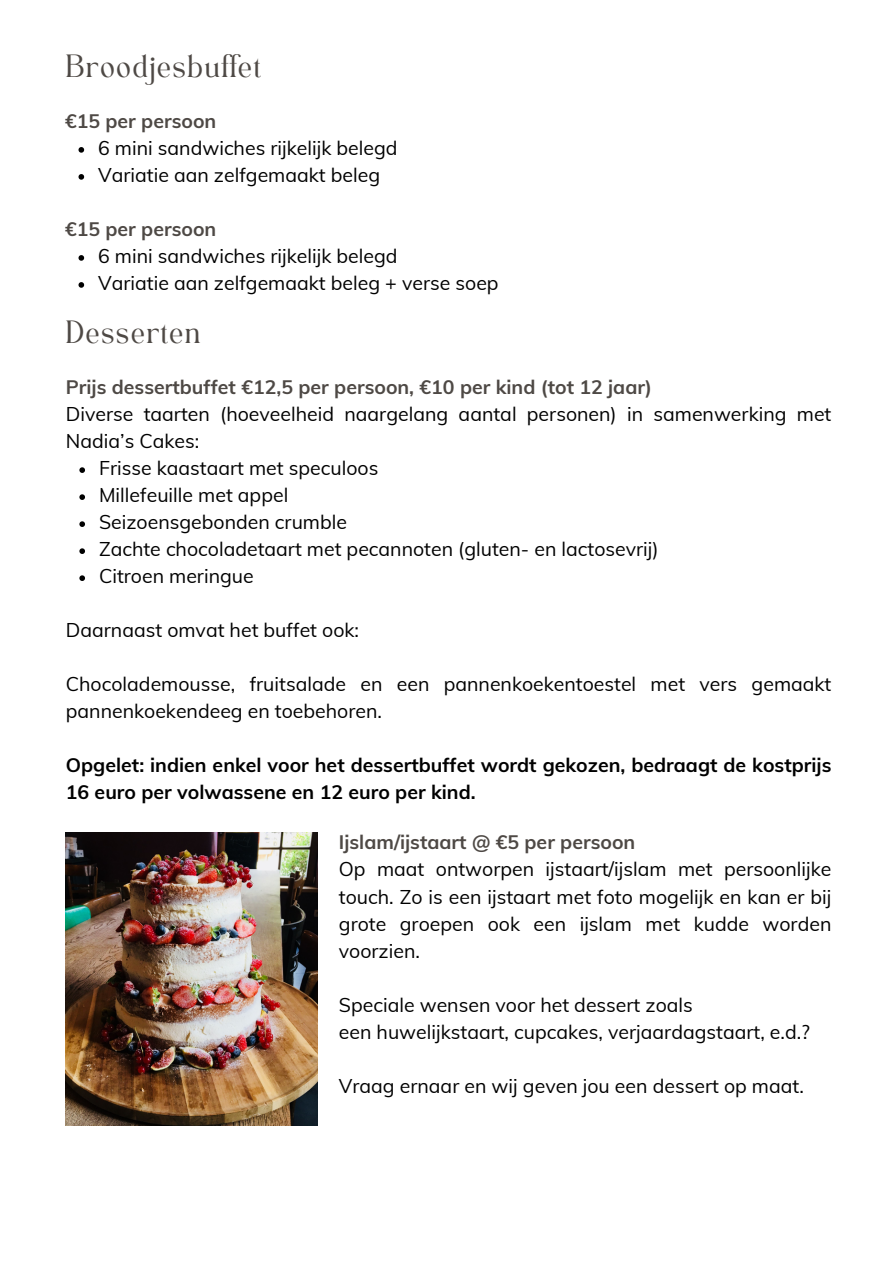
<style>
.page{position:relative;width:894px;height:1264px;background:#fff}
.page>*{position:absolute;margin:0;border:0;box-sizing:border-box;transform-origin:0 0}
.t1{font:22.5px "TAN Angleton";color:#4e4945}
.t2{font:19.5px/27px "Muli";color:#000}
.t3{font:700 19.5px "Muli";color:#4e4945}
.t4{font:700 19.5px/27px "Muli";color:#000}
</style>
<div class="page">
<svg style="left:79px;top:467px;width:6px;height:6px"></svg>
<svg style="left:79px;top:494px;width:6px;height:6px"></svg>
<svg style="left:79px;top:521px;width:6px;height:6px"></svg>
<svg style="left:79px;top:548px;width:6px;height:6px"></svg>
<svg style="left:79px;top:575px;width:6px;height:6px"></svg>
<img style="left:66px;top:832px;width:251px;height:293px">
<svg style="left:78px;top:147px;width:6px;height:6px"></svg>
<svg style="left:78px;top:174px;width:6px;height:6px"></svg>
<svg style="left:78px;top:255px;width:6px;height:6px"></svg>
<svg style="left:78px;top:282px;width:6px;height:6px"></svg>
<p class="t1" style="left:65px;top:54px;width:198px">Broodjesbuffet</p>
<p class="t3" style="left:65px;top:108px;width:153px">€15 per persoon</p>
<p class="t2" style="left:98px;top:134px;width:301px">6 mini sandwiches rijkelijk belegd</p>
<p class="t2" style="left:98px;top:161px;width:283px">Variatie aan zelfgemaakt beleg</p>
<p class="t3" style="left:65px;top:216px;width:153px">€15 per persoon</p>
<p class="t2" style="left:98px;top:242px;width:301px">6 mini sandwiches rijkelijk belegd</p>
<h2 class="t2" style="left:98px;top:269px;width:402px">Variatie aan zelfgemaakt beleg + verse soep</h2>
<p class="t1" style="left:65px;top:320px;width:138px">Desserten</p>
<h1 class="t3" style="left:66px;top:374px;width:587px">Prijs dessertbuffet €12,5 per persoon, €10 per kind (tot 12 jaar)</h1>
<h2 class="t2" style="left:66px;top:400px;width:766px">Diverse taarten (hoeveelheid naargelang aantal personen) in samenwerking met<br>Nadia’s Cakes:</h2>
<p class="t2" style="left:99px;top:454px;width:281px">Frisse kaastaart met speculoos</p>
<p class="t2" style="left:99px;top:481px;width:191px">Millefeuille met appel</p>
<h2 class="t2" style="left:99px;top:508px;width:249px">Seizoensgebonden crumble</h2>
<p class="t2" style="left:99px;top:535px;width:561px">Zachte chocoladetaart met pecannoten (gluten- en lactosevrij)</p>
<p class="t2" style="left:99px;top:562px;width:156px">Citroen meringue</p>
<h1 class="t2" style="left:66px;top:616px;width:294px">Daarnaast omvat het buffet ook:</h1>
<p class="t2" style="left:66px;top:670px;width:766px">Chocolademousse, fruitsalade en een pannenkoekentoestel met vers gemaakt pannenkoekendeeg en toebehoren.</p>
<p class="t4" style="left:66px;top:751px;width:766px">Opgelet: indien enkel voor het dessertbuffet wordt gekozen, bedraagt de kostprijs<br>16 euro per volwassene en 12 euro per kind.</p>
<p class="t3" style="left:339px;top:829px;width:298px">Ijslam/ijstaart @ €5 per persoon</p>
<p class="t2" style="left:339px;top:855px;width:494px">Op maat ontworpen ijstaart/ijslam met persoonlij ke touch. Zo is een ijstaart met foto mogelijk en kan er bij grote groepen ook een ijslam met kudde worden voorzien.</p>
<p class="t2" style="left:339px;top:990px;width:355px">Speciale wensen voor het dessert zoals</p>
<p class="t2" style="left:339px;top:1017px;width:472px">een huwelij kstaart, cupcakes, verjaardagstaart, e.d.?</p>
<p class="t2" style="left:339px;top:1071px;width:466px">Vraag ernaar en wij geven jou een dessert op maat.</p>
</div>
